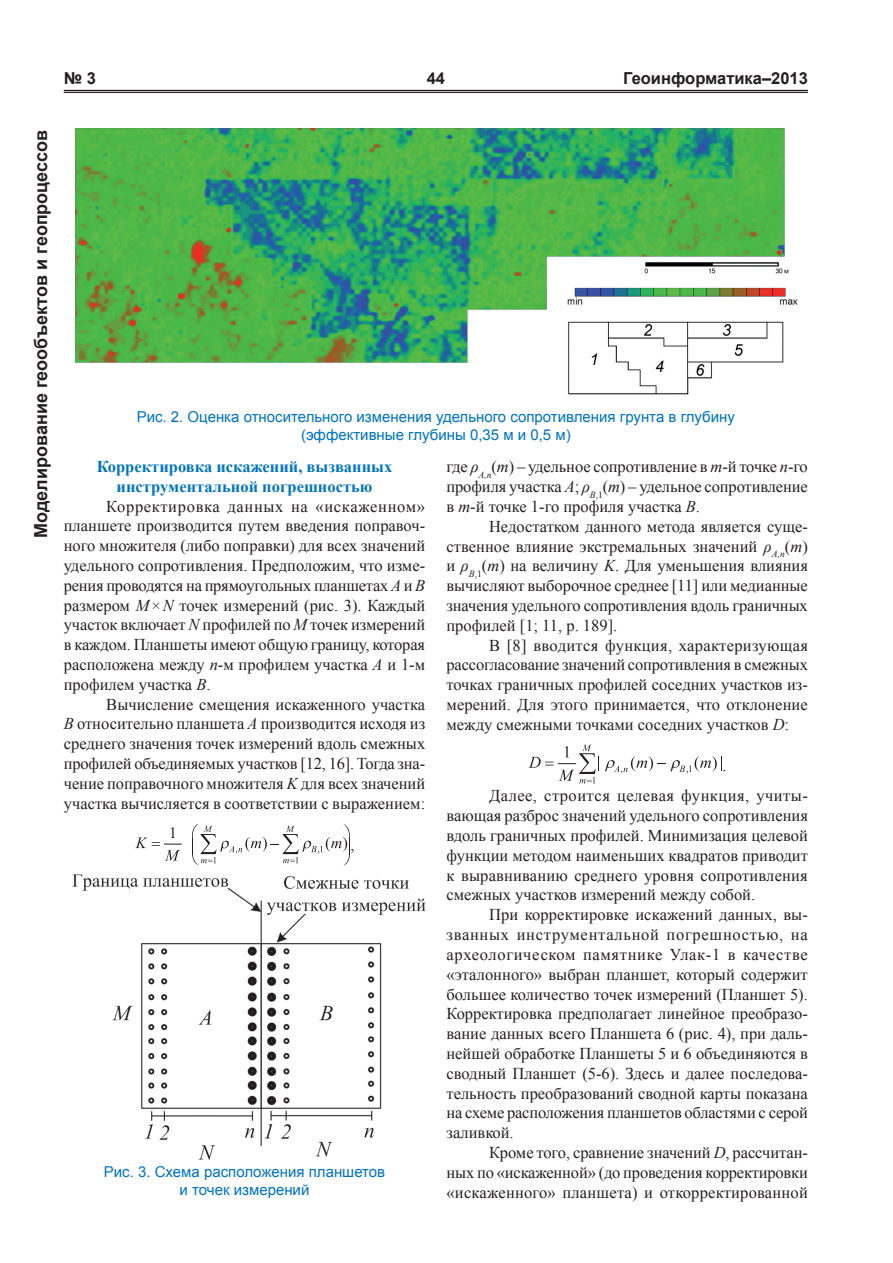
<style>
.page{position:relative;width:893px;height:1263px;background:#fff}
.page>*{position:absolute;margin:0;border:0;box-sizing:border-box;transform-origin:0 0}
.t1{font:700 18px "Arial";color:#231f20}
.t2{font:16.5px/19.8px "Times New Roman";color:#231f20;text-align:justify}
.t3{font:700 16.5px/19.8px "Times New Roman";color:#0073bd;text-align:center}
.t4{font:16.5px/30.6px "Times New Roman";letter-spacing:.03em;color:#231f20}
.t5{font:700 16.5px "Arial";color:#231f20}
.t6{font:15px/18px "Arial";color:#0073bd;text-align:center}
.s1{font-style:italic}
</style>
<div class="page">
<hr style="left:64px;top:90px;width:744px;height:1px;background:#231f20">
<hr style="left:64px;top:92px;width:744px;height:1px;background:#231f20">
<svg style="left:135px;top:827px;width:47px;height:33px"></svg>
<svg style="left:192px;top:824px;width:158px;height:41px"></svg>
<svg style="left:605px;top:756px;width:117px;height:17px"></svg>
<svg style="left:528px;top:745px;width:71px;height:38px"></svg>
<img style="left:75px;top:128px;width:722px;height:267px">
<img style="left:72px;top:874px;width:353px;height:286px">
<p class="t5" style="left:64px;top:68px;width:34px">№ 3</p>
<p class="t5" style="left:427px;top:68px;width:20px">44</p>
<p class="t5" style="left:623px;top:68px;width:186px">Геоинформатика–2013</p>
<p class="t1" style="left:29px;top:538px;width:409px;rotate:-90deg">Моделирование геообъектов и геопроцессов</p>
<p class="t6" style="left:137px;top:408px;width:600px">Рис. 2. Оценка относительного изменения удельного сопротивления грунта в глубину (эффективные глубины 0,35 м и 0,5 м)</p>
<p class="t3" style="left:97px;top:456px;width:297px">Корректировка искажений, вызванных инструментальной погрешностью</p>
<p class="t2" style="left:64px;top:496px;width:363px;text-indent:43px">Корректировка данных на «искаженном» планшете производится путем введения поправоч&shy;ного множителя (либо поправки) для всех значений удельного сопротивления. Предположим, что изме&shy;рения проводятся на прямоугольных планшетах <span class="s1">A</span> и <span class="s1">B </span>размером <span class="s1">M</span>×<span class="s1">N</span> точек измерений (рис. 3). Каждый участок включает <span class="s1">N</span> профилей по <span class="s1">M</span> точек измерений в каждом. Планшеты имеют общую границу, которая расположена между <span class="s1">n</span>-м профилем участка <span class="s1">А</span> и 1-м профилем участка <span class="s1">В</span>.</p>
<p class="t2" style="left:64px;top:694px;width:363px;text-indent:43px">Вычисление смещения искаженного участка <span class="s1">B</span> относительно планшета <span class="s1">A</span> производится исходя из среднего значения точек измерений вдоль смежных профилей объединяемых участков [12, 16]. Тогда зна&shy;чение поправочного множителя <span class="s1">K</span> для всех значений участка вычисляется в соответствии с выражением:</p>
<p class="t2" style="left:350px;top:834px;width:6px">,</p>
<p class="t6" style="left:104px;top:1163px;width:283px">Рис. 3. Схема расположения планшетов и точек измерений</p>
<p class="t2" style="left:446px;top:457px;width:363px">где <span class="s1">ρ</span><sub>A,n</sub>(<span class="s1">m</span>) – удельное сопротивление в <span class="s1">m</span>-й точке <span class="s1">n</span>-го профиля участка <span class="s1">A</span>; <span class="s1">ρ</span><sub>B</sub><sub>,1</sub>(<span class="s1">m</span>) – удельное сопротивление в <span class="s1">m</span>-й точке 1-го профиля участка <span class="s1">B</span>.</p>
<p class="t2" style="left:446px;top:516px;width:363px;text-indent:43px">Недостатком данного метода является суще&shy;ственное влияние экстремальных значений <span class="s1">ρ</span><sub>A,n</sub>(<span class="s1">m</span>) и <span class="s1">ρ</span><sub>B</sub><sub>,1</sub>(<span class="s1">m</span>) на величину <span class="s1">K</span>. Для уменьшения влияния вычисляют выборочное среднее [11] или медианные значения удельного сопротивления вдоль граничных профилей [1; 11, p. 189].</p>
<p class="t2" style="left:446px;top:635px;width:363px;text-indent:43px">В [8] вводится функция, характеризующая рассогласование значений сопротивления в смежных точках граничных профилей соседних участков из&shy;мерений. Для этого принимается, что отклонение между смежными точками соседних участков <span class="s1">D</span>:</p>
<p class="t4" style="left:489px;top:750px;width:320px;text-indent:234px">.<br>Далее, строится целевая функция, учиты-</p>
<p class="t2" style="left:446px;top:805px;width:363px">вающая разброс значений удельного сопротивления вдоль граничных профилей. Минимизация целевой функции методом наименьших квадратов приводит к выравниванию среднего уровня сопротивления смежных участков измерений между собой.</p>
<p class="t2" style="left:446px;top:904px;width:363px;text-indent:43px">При корректировке искажений данных, вы&shy;званных инструментальной погрешностью, на археологическом памятнике Улак-1 в качестве «эталонного» выбран планшет, который содержит большее количество точек измерений (Планшет 5).<br>Корректировка предполагает линейное преобразо&shy;вание данных всего Планшета 6 (рис. 4), при даль&shy;нейшей обработке Планшеты 5 и 6 объединяются в сводный Планшет (5-6). Здесь и далее последова&shy;тельность преобразований сводной карты показана на схеме расположения планшетов областями с серой заливкой.</p>
<p class="t2" style="left:446px;top:1142px;width:363px;text-indent:43px">Кроме того, сравнение значений <span class="s1">D</span>, рассчитан&shy;ных по «искаженной» (до проведения корректировки «искаженного» планшета) и откорректированной</p>
</div>
